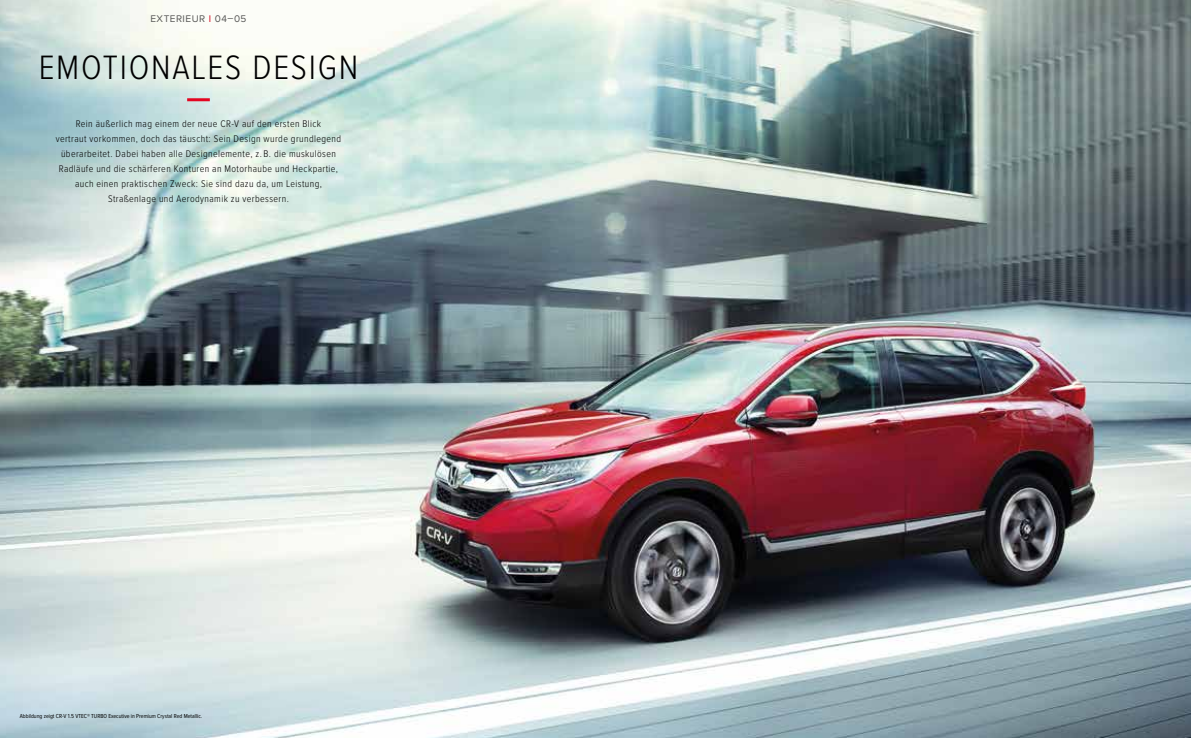
<style>
.page{position:relative;width:1191px;height:738px;background:#fff}
.page>*{position:absolute;margin:0;border:0;box-sizing:border-box;transform-origin:0 0}
.t1{font:300 35px "Proxima Nova Cond";letter-spacing:.05em;color:#000}
.t2{font:300 10px/15px "Proxima Nova Cond";letter-spacing:.04em;color:#000;text-align:center}
.t3{font:10px "Proxima Nova";letter-spacing:.05em;color:#575756}
.t4{font:6px "Proxima Nova Cond";color:#000}
.s1{color:#d6081f}
</style>
<div class="page">
<img style="left:0;top:0;width:1191px;height:737px">
<hr style="left:187px;top:98px;width:23px;height:3px;background:#e40521">
<p class="t3" style="left:150px;top:11px;width:98px">EXTERIEUR <span class="s1">I</span> 04–05</p>
<h1 class="t1" style="left:39px;top:42px;width:316px">Emotionales Design</h1>
<p class="t2" style="left:56px;top:116px;width:287px">Rein äußerlich mag einem der neue CR-V auf den ersten Blick<br>vertraut vorkommen, doch das täuscht: Sein Design wurde grundlegend überarbeitet. Dabei haben alle Designelemente, z. B. die muskulösen Radläufe und die schärferen Konturen an Motorhaube und Heckpartie, auch einen praktischen Zweck: Sie sind dazu da, um Leistung, Straßenlage und Aerodynamik zu verbessern.</p>
<p class="t4" style="left:20px;top:711px;width:184px">Abbildung zeigt CR-V 1.5 VTEC® TURBO Executive in Premium Crystal Red Metallic.</p>
</div>
